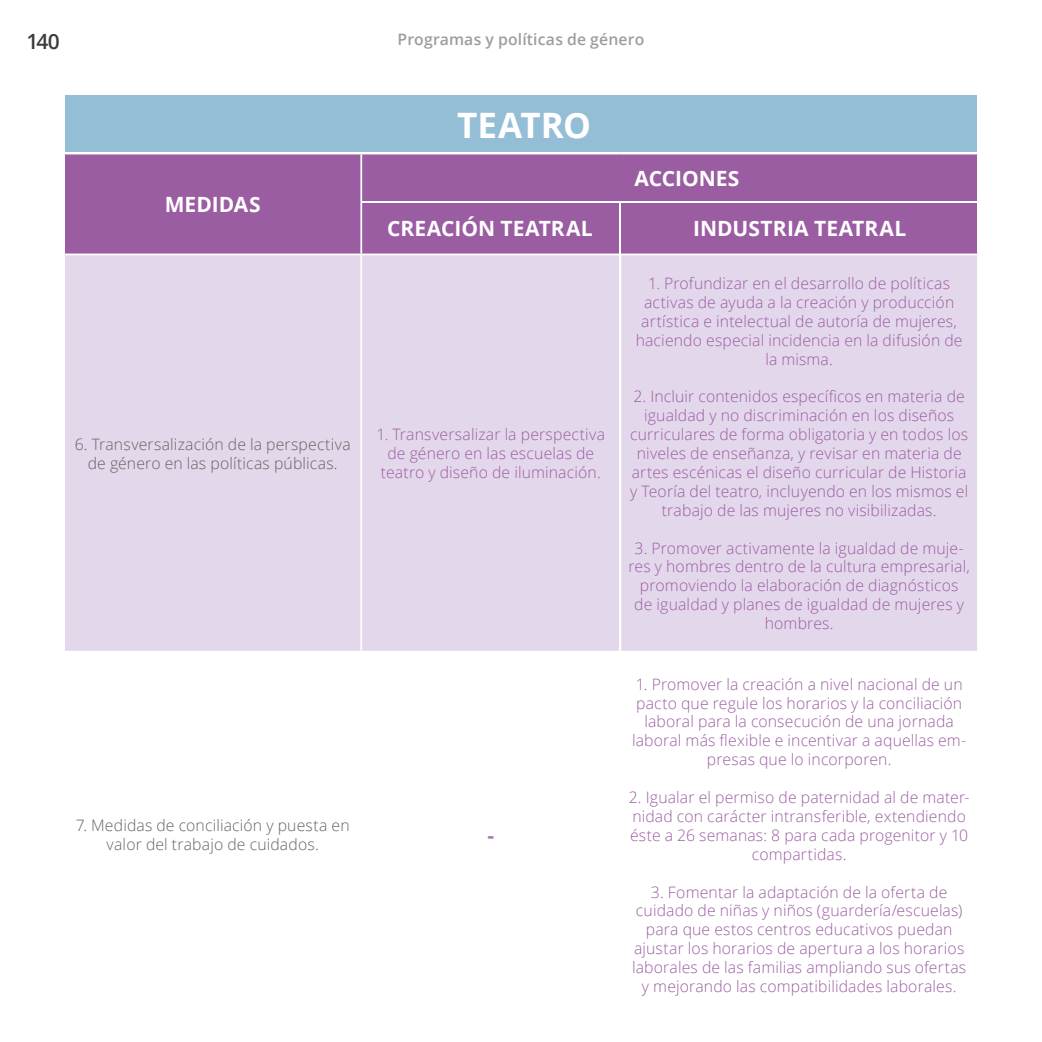
<style>
.page{position:relative;width:1042px;height:1042px;background:#fff}
.page>*{position:absolute;margin:0;border:0;box-sizing:border-box;transform-origin:0 0}
.t1{font:700 35px "Open Sans";color:#fff}
.t2{font:700 21px "Open Sans";color:#fff}
.t3{font:600 21px "Open Sans";color:#3c3c3b}
.t4{font:700 21px "Open Sans";color:#aa78b3}
.t5{font:300 15.75px/18.9px "Open Sans";letter-spacing:.01em;color:#9b5da2;text-align:center}
.t6{font:300 15.75px/18.9px "Open Sans";letter-spacing:.01em;color:#646363;text-align:center}
.t7{font:600 15.75px "Open Sans";letter-spacing:.01em;color:#9d9d9c}
</style>
<div class="page">
<div style="left:65px;top:154px;width:912px;height:99px;background:#9b5da2"></div>
<div style="left:65px;top:255px;width:912px;height:396px;background:#e3d7eb"></div>
<hr style="left:360px;top:154px;width:2px;height:99px;background:#fff">
<hr style="left:360px;top:255px;width:2px;height:396px;background:#fff">
<hr style="left:619px;top:202px;width:2px;height:794px;background:#fff">
<hr style="left:361px;top:201px;width:624px;height:2px;background:#fff">
<div style="left:65px;top:96px;width:912px;height:56px;background:#93bed5"></div>
<h2 class="t3" style="left:27px;top:27px;width:35px">140</h2>
<p class="t7" style="left:397px;top:28px;width:248px">Programas y políticas de género</p>
<h2 class="t2" style="left:165px;top:190px;width:97px">MEDIDAS</h2>
<h1 class="t1" style="left:457px;top:100px;width:135px">TEATRO</h1>
<h2 class="t2" style="left:634px;top:164px;width:106px">ACCIONES</h2>
<h2 class="t2" style="left:387px;top:214px;width:207px">CREACIÓN TEATRAL</h2>
<h2 class="t2" style="left:693px;top:214px;width:215px">INDUSTRIA TEATRAL</h2>
<p class="t6" style="left:75px;top:434px;width:277px">6. Transversalización de la perspectiva de género en las políticas públicas.</p>
<p class="t5" style="left:376px;top:424px;width:230px">1. Transversalizar la perspectiva de género en las escuelas de teatro y diseño de iluminación.</p>
<p class="t6" style="left:76px;top:816px;width:275px">7. Medidas de conciliación y puesta en valor del trabajo de cuidados.</p>
<h2 class="t4" style="left:487px;top:820px;width:8px">-</h2>
<p class="t5" style="left:636px;top:273px;width:328px">1. Profundizar en el desarrollo de políticas activas de ayuda a la creación y producción artística e intelectual de autoría de mujeres, haciendo especial incidencia en la difusión de la misma.</p>
<p class="t5" style="left:630px;top:387px;width:340px">2. Incluir contenidos específicos en materia de igualdad y no discriminación en los diseños curriculares de forma obligatoria y en todos los niveles de enseñanza, y revisar en materia de artes escénicas el diseño curricular de Historia y Teoría del teatro, incluyendo en los mismos el trabajo de las mujeres no visibilizadas.</p>
<p class="t5" style="left:628px;top:538px;width:343px">3. Promover activamente la igualdad de muje&shy;res y hombres dentro de la cultura empresarial, promoviendo la elaboración de diagnósticos<br>de igualdad y planes de igualdad de mujeres y hombres.</p>
<p class="t5" style="left:632px;top:674px;width:336px">1. Promover la creación a nivel nacional de un pacto que regule los horarios y la conciliación laboral para la consecución de una jornada laboral más flexible e incentivar a aquellas em&shy;presas que lo incorporen.</p>
<p class="t5" style="left:629px;top:787px;width:342px">2. Igualar el permiso de paternidad al de mater&shy;nidad con carácter intransferible, extendiendo éste a 26 semanas: 8 para cada progenitor y 10 compartidas.</p>
<p class="t5" style="left:632px;top:882px;width:336px">3. Fomentar la adaptación de la oferta de cuidado de niñas y niños (guardería/escuelas) para que estos centros educativos puedan ajustar los horarios de apertura a los horarios laborales de las familias ampliando sus ofertas y mejorando las compatibilidades laborales.</p>
</div>
